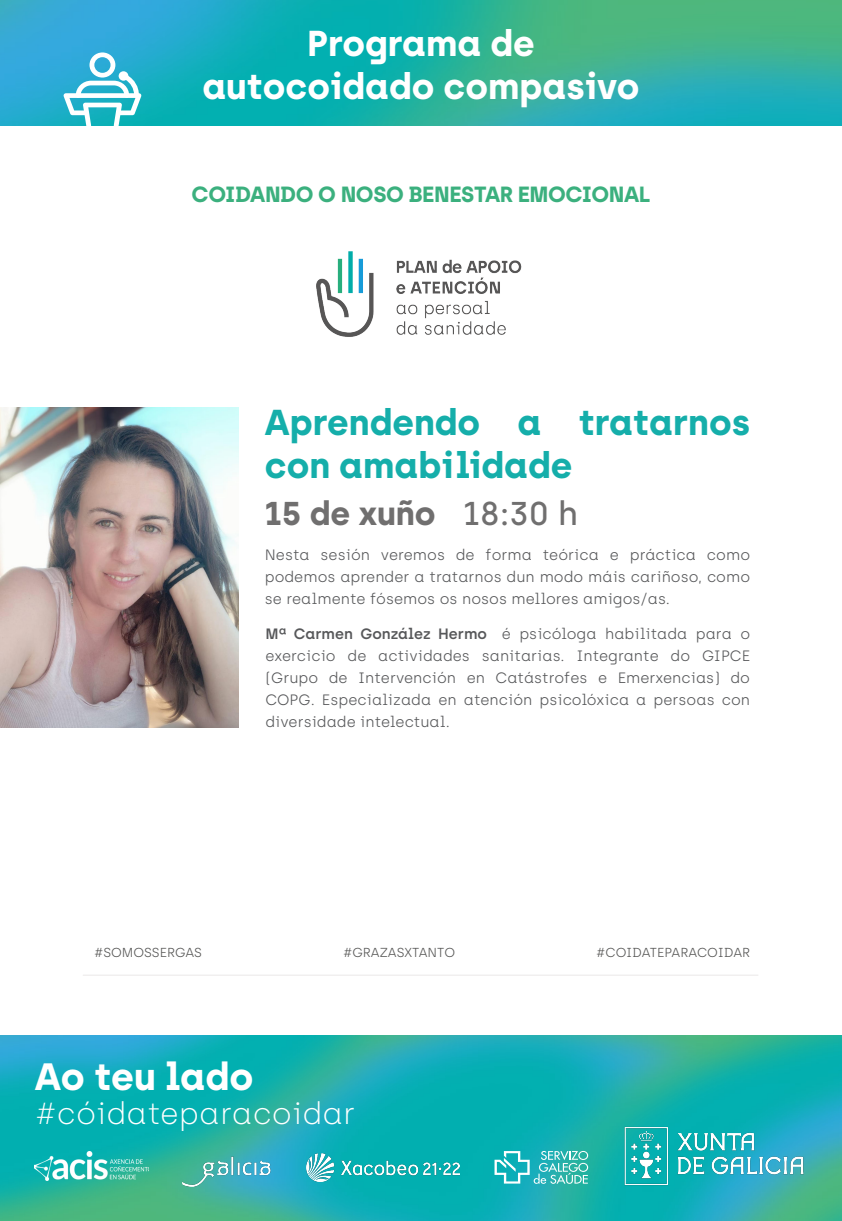
<style>
.page{position:relative;width:842px;height:1221px;background:#fff}
.page>*{position:absolute;margin:0;border:0;box-sizing:border-box;transform-origin:0 0}
.t1{font:700 38.1px "Archia";color:#fff}
.t2{font:700 36px/43.2px "Archia";color:#15aeaa}
.t3{font:700 36px/43.2px "Archia";color:#fff;text-align:center}
.t4{font:700 33px "Archia";color:#706f6f}
.t5{font:500 33px "Archia";color:#706f6f}
.t6{font:100 30.4px "Archia";color:#fff}
.t7{font:700 22px "Archia";letter-spacing:-.02em;color:#3bb07e}
.t8{font:300 15px/22px "Archia";color:#57585a;text-align:justify}
.t9{font:300 13px "Archia";color:#575756}
.s1{font-weight:600}
</style>
<div class="page">
<img style="left:0;top:0;width:842px;height:125px">
<img style="left:0;top:1035px;width:842px;height:185px">
<svg style="left:494px;top:1150px;width:94px;height:33px;background:#4ec1c3"></svg>
<img style="left:35px;top:1151px;width:113px;height:29px">
<img style="left:181px;top:1154px;width:91px;height:32px">
<img style="left:621px;top:1124px;width:185px;height:63px">
<img style="left:307px;top:1153px;width:153px;height:28px">
<hr style="left:83px;top:974px;width:675px;height:1px;background:#eae8e8">
<svg style="left:63px;top:52px;width:78px;height:74px"></svg>
<img style="left:317px;top:252px;width:205px;height:85px">
<img style="left:0;top:408px;width:238px;height:319px">
<p class="t3" style="left:202px;top:21px;width:439px">Programa de autocoidado compasivo</p>
<p class="t7" style="left:192px;top:180px;width:460px">COIDANDO O NOSO BENESTAR EMOCIONAL</p>
<p class="t2" style="left:265px;top:400px;width:487px">Aprendendo a tratarnos con amabilidade</p>
<p class="t4" style="left:265px;top:493px;width:172px">15 de xuño</p>
<p class="t5" style="left:462px;top:494px;width:117px">18:30 h</p>
<p class="t8" style="left:265px;top:543px;width:487px">Nesta sesión veremos de forma teórica e práctica como podemos aprender a tratarnos dun modo máis cariñoso, como se realmente fósemos os nosos mellores amigos/as.</p>
<p class="t8" style="left:265px;top:623px;width:486px"><span class="s1">Mª Carmen González Hermo</span> é psicóloga habilitada para o exercicio de actividades sanitarias. Integrante do GIPCE (Grupo de Intervención en Catástrofes e Emerxencias) do COPG. Especializada en atención psicolóxica a persoas con diversidade intelectual.</p>
<p class="t9" style="left:94px;top:944px;width:109px">#SOMOSSERGAS</p>
<p class="t9" style="left:343px;top:944px;width:114px">#GRAZASXTANTO</p>
<p class="t9" style="left:596px;top:944px;width:156px">#COIDATEPARACOIDAR</p>
<h1 class="t1" style="left:35px;top:1052px;width:220px">Ao teu lado</h1>
<h3 class="t6" style="left:35px;top:1095px;width:322px">#cóidateparacoidar</h3>
</div>
